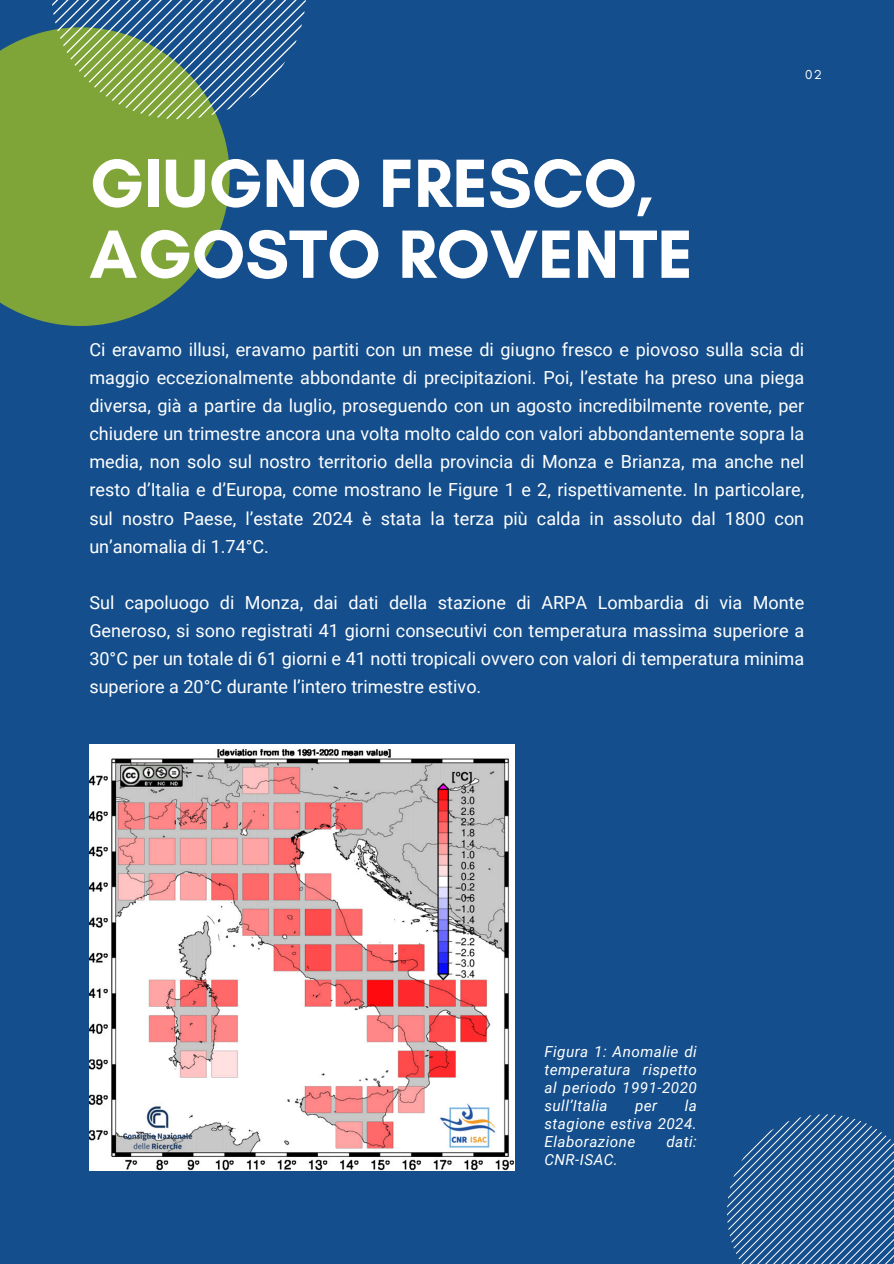
<style>
.page{position:relative;width:894px;height:1264px;background:#fff}
.page>*{position:absolute;margin:0;border:0;box-sizing:border-box;transform-origin:0 0}
.t1{font:700 69.45px/70.8px "Glacial Indifference";color:#fff}
.t2{font:18px/28.2px "Roboto";color:#fff;text-align:justify}
.t3{font:italic 15.15px/18px "Roboto";letter-spacing:.03em;color:#fff;text-align:justify}
.t4{font:13.2px "Glacial Indifference";color:#fff}
</style>
<div class="page">
<div style="left:0;top:0;width:893px;height:1263px;background:#144e8c"></div>
<svg style="left:0;top:30px;width:230px;height:296px;background:#729941"></svg>
<svg style="left:52px;top:0;width:254px;height:119px"></svg>
<svg style="left:727px;top:1114px;width:166px;height:149px"></svg>
<img style="left:89px;top:744px;width:426px;height:425px">
<h2 class="t1" style="left:89px;top:147px;width:605px">GIUGNO FRESCO,<br>AGOSTO ROVENTE</h2>
<h2 class="t4" style="left:804px;top:66px;width:18px">02</h2>
<p class="t2" style="left:89px;top:335px;width:716px">Ci eravamo illusi, eravamo partiti con un mese di giugno fresco e piovoso sulla scia di maggio eccezionalmente abbondante di precipitazioni. Poi, l’estate ha preso una piega diversa, già a partire da luglio, proseguendo con un agosto incredibilmente rovente, per chiudere un trimestre ancora una volta molto caldo con valori abbondantemente sopra la media, non solo sul nostro territorio della provincia di Monza e Brianza, ma anche nel resto d’Italia e d’Europa, come mostrano le Figure 1 e 2, rispettivamente. In particolare, sul nostro Paese, l’estate 2024 è stata la terza più calda in assoluto dal 1800 con un’anomalia di 1.74°C.</p>
<h1 class="t2" style="left:89px;top:588px;width:716px">Sul capoluogo di Monza, dai dati della stazione di ARPA Lombardia di via Monte Generoso, si sono registrati 41 giorni consecutivi con temperatura massima superiore a 30°C per un totale di 61 giorni e 41 notti tropicali ovvero con valori di temperatura minima superiore a 20°C durante l’intero trimestre estivo.</h1>
<p class="t3" style="left:544px;top:1043px;width:154px">Figura 1: Anomalie di temperatura rispetto al periodo 1991-2020 sull’Italia</p>
<p class="t3" style="left:544px;top:1097px;width:154px;text-indent:140px">la stagione estiva 2024.<br>Elaborazione</p>
<p class="t3" style="left:635px;top:1097px;width:24px">per</p>
<p class="t3" style="left:666px;top:1133px;width:32px">dati:</p>
<p class="t3" style="left:544px;top:1151px;width:75px">CNR-ISAC.</p>
</div>
